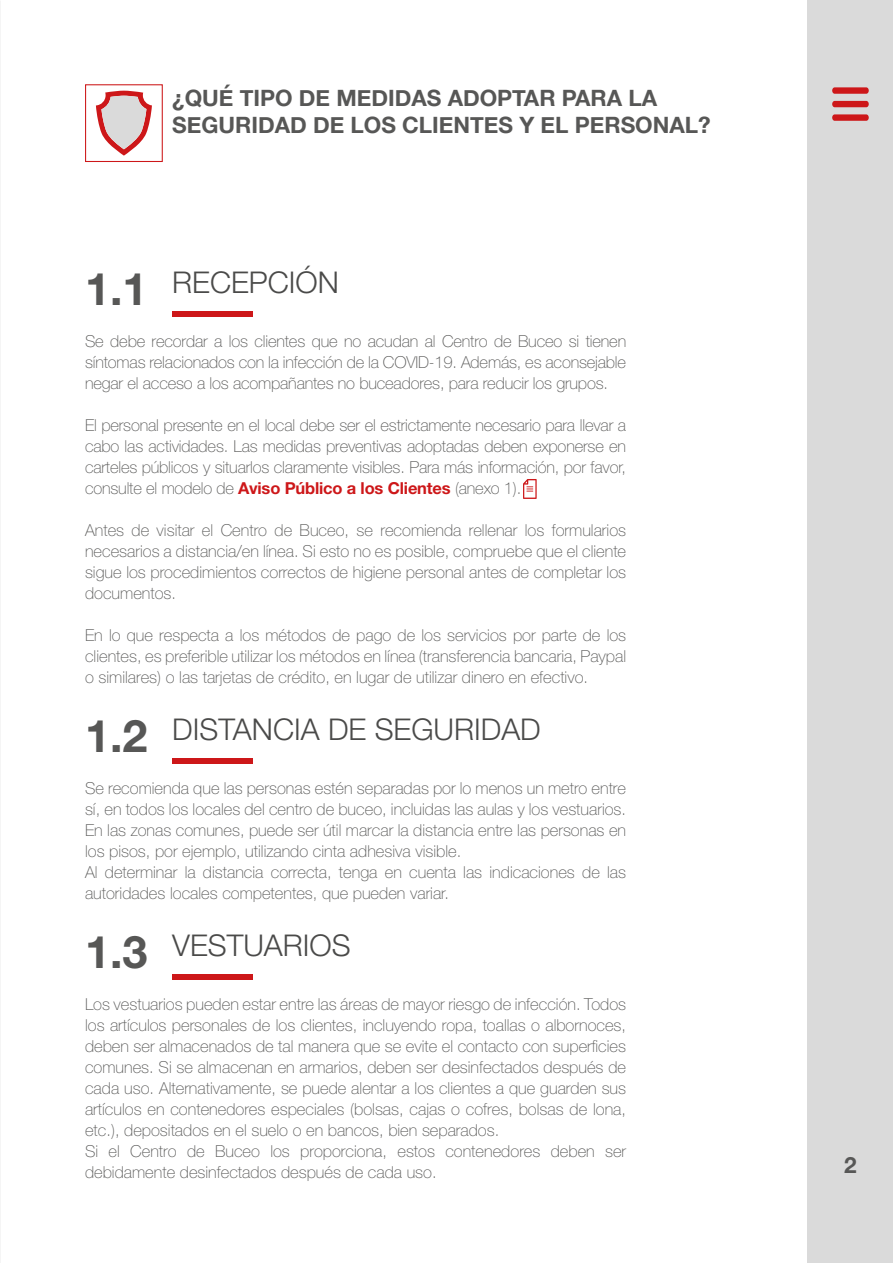
<style>
.page{position:relative;width:893px;height:1263px;background:#fff}
.page>*{position:absolute;margin:0;border:0;box-sizing:border-box;transform-origin:0 0}
.t1{font:700 45px "Helvetica Neue LT";color:#575756}
.t2{font:300 30px "Helvetica Neue LT";color:#4a4a49}
.t3{font:700 22.5px/27px "Helvetica Neue";color:#575756}
.t4{font:700 22.5px "Helvetica Neue LT";color:#575756}
.t5{font:100 16.5px/21px "Helvetica Neue LT";color:#575756;text-align:justify}
.s1{font-weight:700;color:#cd1719}
</style>
<div class="page">
<div style="left:172px;top:311px;width:80px;height:5px;background:#cd1719"></div>
<div style="left:172px;top:758px;width:80px;height:5px;background:#cd1719"></div>
<div style="left:172px;top:974px;width:80px;height:5px;background:#cd1719"></div>
<div style="left:808px;top:0;width:85px;height:1263px;background:#dadada"></div>
<div style="left:85px;top:84px;width:78px;height:78px;border:1px solid #cd1719"></div>
<svg style="left:96px;top:91px;width:56px;height:65px"></svg>
<svg style="left:523px;top:479px;width:14px;height:20px"></svg>
<div style="left:832px;top:87px;width:37px;height:7px;background:#cd1719;border-radius:3px"></div>
<div style="left:832px;top:101px;width:37px;height:6px;background:#cd1719;border-radius:3px"></div>
<div style="left:832px;top:114px;width:37px;height:7px;background:#cd1719;border-radius:3px"></div>
<h3 class="t3" style="left:172px;top:85px;width:540px">¿QUÉ TIPO DE MEDIDAS ADOPTAR PARA LA<br>SEGURIDAD DE LOS CLIENTES Y EL PERSONAL?</h3>
<h1 class="t1" style="left:85px;top:261px;width:64px">1.1</h1>
<h2 class="t2" style="left:172px;top:264px;width:168px">RECEPCIÓN</h2>
<p class="t5" style="left:85px;top:331px;width:543px">Se debe recordar a los clientes que no acudan al Centro de Buceo si tienen síntomas relacionados con la infección de la COVID-19. Además, es aconsejable negar el acceso a los acompañantes no buceadores, para reducir los grupos.</p>
<p class="t5" style="left:85px;top:415px;width:543px">El personal presente en el local debe ser el estrictamente necesario para llevar a cabo las actividades. Las medidas preventivas adoptadas deben exponerse en carteles públicos y situarlos claramente visibles. Para más información, por favor, consulte el modelo de <span class="s1">Aviso Público a los Clientes</span> (anexo 1).</p>
<p class="t5" style="left:85px;top:520px;width:543px">Antes de visitar el Centro de Buceo, se recomienda rellenar los formularios necesarios a distancia/en línea. Si esto no es posible, compruebe que el cliente sigue los procedimientos correctos de higiene personal antes de completar los documentos.</p>
<p class="t5" style="left:85px;top:625px;width:543px">En lo que respecta a los métodos de pago de los servicios por parte de los clientes, es preferible utilizar los métodos en línea (transferencia bancaria, Paypal o similares) o las tarjetas de crédito, en lugar de utilizar dinero en efectivo.</p>
<h1 class="t1" style="left:85px;top:708px;width:64px">1.2</h1>
<h2 class="t2" style="left:172px;top:711px;width:370px">DISTANCIA DE SEGURIDAD</h2>
<p class="t5" style="left:85px;top:777px;width:543px;text-align:left">Se recomienda que las personas estén separadas por lo menos un metro entre sí, en todos los locales del centro de buceo, incluidas las aulas y los vestuarios.<br>En las zonas comunes, puede ser útil marcar la distancia entre las personas en los pisos, por ejemplo, utilizando cinta adhesiva visible.<br>Al determinar la distancia correcta, tenga en cuenta las indicaciones de las autoridades locales competentes, que pueden variar.</p>
<h1 class="t1" style="left:85px;top:924px;width:64px">1.3</h1>
<h2 class="t2" style="left:172px;top:927px;width:180px">VESTUARIOS</h2>
<p class="t5" style="left:85px;top:993px;width:543px;text-align:left">Los vestuarios pueden estar entre las áreas de mayor riesgo de infección. Todos los artículos personales de los clientes, incluyendo ropa, toallas o albornoces, deben ser almacenados de tal manera que se evite el contacto con superficies comunes. Si se almacenan en armarios, deben ser desinfectados después de cada uso. Alternativamente, se puede alentar a los clientes a que guarden sus artículos en contenedores especiales (bolsas, cajas o cofres, bolsas de lona, etc.), depositados en el suelo o en bancos, bien separados.<br>Si el Centro de Buceo los proporciona, estos contenedores deben ser debidamente desinfectados después de cada uso.</p>
<h3 class="t4" style="left:844px;top:1151px;width:14px">2</h3>
</div>
